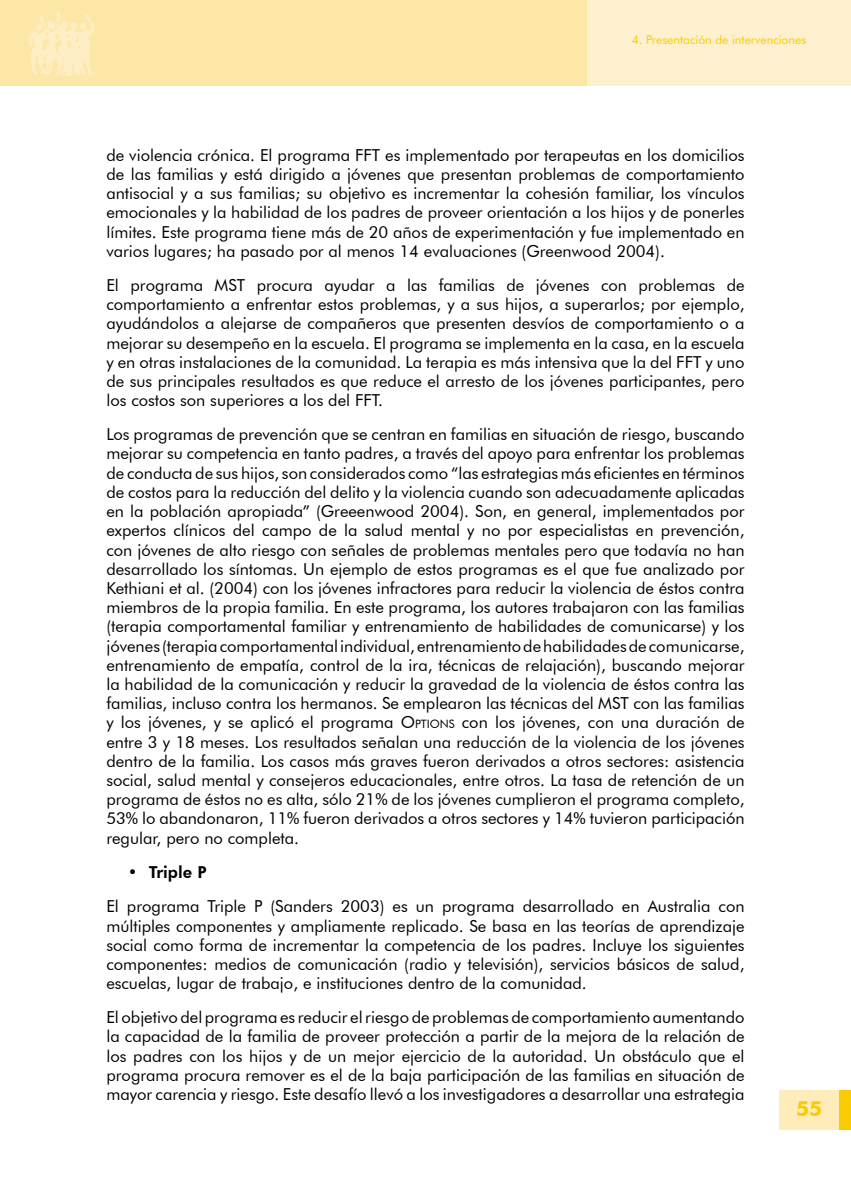
<style>
.page{position:relative;width:851px;height:1191px;background:#fff}
.page>*{position:absolute;margin:0;border:0;box-sizing:border-box;transform-origin:0 0}
.t1{font:700 21px "Futura BT";color:#f8cc00}
.t2{font:16.5px/19.2px "Futura BT";color:#000;text-align:justify}
.t3{font:800 16.5px "Futura BT";color:#000}
.t4{font:12px "Futura BT";color:#f8cc00}
.s1{font-size:11.55px}
</style>
<div class="page">
<div style="left:779px;top:1089px;width:67px;height:40px;background:#feecbb"></div>
<div style="left:839px;top:1089px;width:11px;height:40px;background:#f8cc00"></div>
<div style="left:0;top:0;width:850px;height:85px;background:#fde7a6"></div>
<div style="left:587px;top:0;width:263px;height:85px;background:#fdf0cf"></div>
<p class="t4" style="left:654px;top:31px;width:131px">1. Metodología y fuentes</p>
<p class="t4" style="left:632px;top:32px;width:176px">4. Presentación de intervenciones</p>
<p class="t2" style="left:106px;top:145px;width:639px">de violencia crónica. El programa FFT es implementado por terapeutas en los domicilios de las familias y está dirigido a jóvenes que presentan problemas de comportamiento antisocial y a sus familias; su objetivo es incrementar la cohesión familiar, los vínculos emocionales y la habilidad de los padres de proveer orientación a los hijos y de ponerles límites. Este programa tiene más de 20 años de experimentación y fue implementado en varios lugares; ha pasado por al menos 14 evaluaciones (Greenwood 2004).</p>
<p class="t2" style="left:106px;top:275px;width:639px">El programa MST procura ayudar a las familias de jóvenes con problemas de comportamiento a enfrentar estos problemas, y a sus hijos, a superarlos; por ejemplo, ayudándolos a alejarse de compañeros que presenten desvíos de comportamiento o a mejorar su desempeño en la escuela. El programa se implementa en la casa, en la escuela y en otras instalaciones de la comunidad. La terapia es más intensiva que la del FFT y uno de sus principales resultados es que reduce el arresto de los jóvenes participantes, pero los costos son superiores a los del FFT.</p>
<p class="t2" style="left:106px;top:425px;width:639px">Los programas de prevención que se centran en familias en situación de riesgo, buscando mejorar su competencia en tanto padres, a través del apoyo para enfrentar los problemas de conducta de sus hijos, son considerados como “las estrategias más eficientes en términos de costos para la reducción del delito y la violencia cuando son adecuadamente aplicadas en la población apropiada” (Greeenwood 2004). Son, en general, implementados por expertos clínicos del campo de la salud mental y no por especialistas en prevención, con jóvenes de alto riesgo con señales de problemas mentales pero que todavía no han desarrollado los síntomas. Un ejemplo de estos programas es el que fue analizado por Kethiani et al. (2004) con los jóvenes infractores para reducir la violencia de éstos contra miembros de la propia familia. En este programa, los autores trabajaron con las familias (terapia comportamental familiar y entrenamiento de habilidades de comunicarse) y los jóvenes (terapia comportamental individual, entrenamiento de habilidades de comunicarse, entrenamiento de empatía, control de la ira, técnicas de relajación), buscando mejorar la habilidad de la comunicación y reducir la gravedad de la violencia de éstos contra las familias, incluso contra los hermanos. Se emplearon las técnicas del MST con las familias y los jóvenes, y se aplicó el programa O<span class="s1">ptions</span> con los jóvenes, con una duración de entre 3 y 18 meses. Los resultados señalan una reducción de la violencia de los jóvenes dentro de la familia. Los casos más graves fueron derivados a otros sectores: asistencia social, salud mental y consejeros educacionales, entre otros. La tasa de retención de un programa de éstos no es alta, sólo 21% de los jóvenes cumplieron el programa completo, 53% lo abandonaron, 11% fueron derivados a otros sectores y 14% tuvieron participación regular, pero no completa.</p>
<p class="t3" style="left:128px;top:862px;width:80px">• Triple P</p>
<p class="t2" style="left:106px;top:896px;width:639px">El programa Triple P (Sanders 2003) es un programa desarrollado en Australia con múltiples componentes y ampliamente replicado. Se basa en las teorías de aprendizaje social como forma de incrementar la competencia de los padres. Incluye los siguientes componentes: medios de comunicación (radio y televisión), servicios básicos de salud, escuelas, lugar de trabajo, e instituciones dentro de la comunidad.</p>
<p class="t2" style="left:106px;top:1007px;width:639px">El objetivo del programa es reducir el riesgo de problemas de comportamiento aumentando la capacidad de la familia de proveer protección a partir de la mejora de la relación de los padres con los hijos y de un mejor ejercicio de la autoridad. Un obstáculo que el programa procura remover es el de la baja participación de las familias en situación de mayor carencia y riesgo. Este desafío llevó a los investigadores a desarrollar una estrategia</p>
<p class="t1" style="left:796px;top:1096px;width:28px">55</p>
</div>
